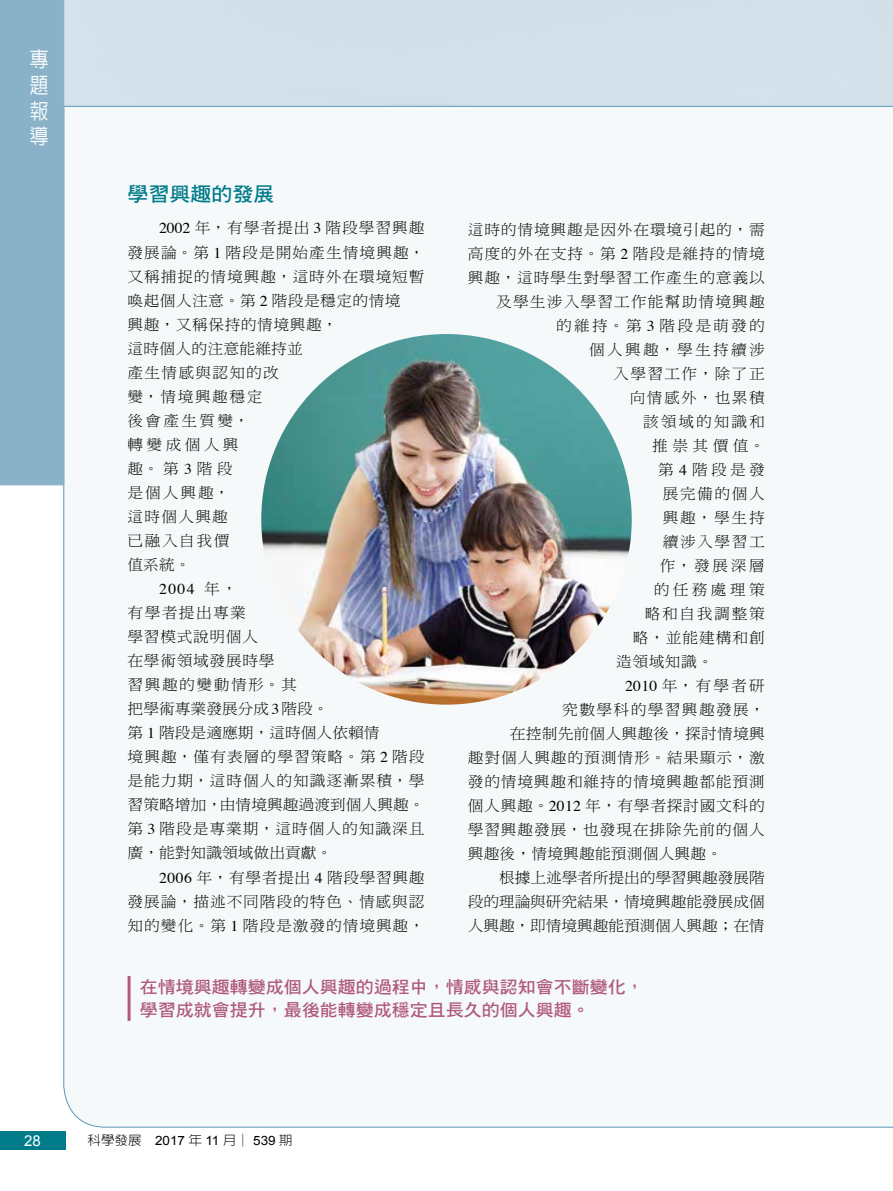
<style>
.page{position:relative;width:893px;height:1191px;background:#fff}
.page>*{position:absolute;margin:0;border:0;box-sizing:border-box;transform-origin:0 0}
.t1{font:500 21px/25.7px "AR New Hei B5";color:#fff;text-align:justify;scale:.9 1}
.t2{font:19.95px "DF Hei Std W7";color:#007b8a;scale:1.05 1}
.t3{font:17.1px/22.5px "DF Hei Std W7";color:#b05978;scale:1.05 1}
.t4{font:15px/24px "DF Ming Std W3";letter-spacing:.055em;color:#000;scale:1.05 1}
.t5{font:15px "DF Ming Std W3";letter-spacing:-.01em;color:#000;scale:1.05 1}
.t6{font:15px "DF Ming Std W3";letter-spacing:.085em;color:#000;scale:1.05 1}
.t7{font:15px "DF Ming Std W3";letter-spacing:.015em;color:#000;scale:1.05 1}
.t8{font:15px "DF Ming Std W3";letter-spacing:.01em;color:#000;scale:1.05 1}
.t9{font:15px "DF Ming Std W3";letter-spacing:.135em;color:#000;scale:1.05 1}
.t10{font:15px "DF Ming Std W3";letter-spacing:.14em;color:#000;scale:1.05 1}
.t11{font:15px "DF Ming Std W3";letter-spacing:.12em;color:#000;scale:1.05 1}
.t12{font:15px "DF Ming Std W3";letter-spacing:.105em;color:#000;scale:1.05 1}
.t13{font:15px "Times";color:#000;scale:1.05 1}
.t14{font:15px "Arial";color:#fff}
.t15{font:12.9px "Arial";color:#000;scale:1.05 1}
.s1{font-family:"Times"}
.s2{font-family:"DF Ming Std W3"}
.s3{font-family:"AR New Hei B5";font-weight:300}
</style>
<div class="page">
<div style="left:63px;top:107px;width:830px;height:1021px;background:#f5f9fa"></div>
<hr style="left:0;top:106px;width:893px;height:1px;background:#599ab5">
<div style="left:0;top:0;width:64px;height:485px;background:#89b2c9"></div>
<div style="left:0;top:1131px;width:65px;height:18px;background:#007b8a"></div>
<hr style="left:128px;top:976px;width:3px;height:44px;background:#b05978">
<img style="left:261px;top:334px;width:371px;height:370px;border-radius:185px">
<h1 class="t1" style="left:30px;top:47px;width:22px">專題報導</h1>
<h2 class="t2" style="left:128px;top:183px;width:141px">學習興趣的發展</h2>
<p class="t4" style="left:128px;top:216px;width:284px;text-indent:31px"><span class="s1">2002</span> 年，有學者提出 <span class="s1">3</span> 階段學習興趣發展論。第 <span class="s1">1</span> 階段是開始產生情境興趣，又稱捕捉的情境興趣，這時外在環境短暫喚起個人注意。第 <span class="s1">2</span> 階段是穩定的情境<br>興趣，又稱保持的情境興趣，<br>這時個人的注意能維持並<br>產生情感與認知的改<br>變，情境興趣穩定<br>後會產生質變，<br>轉變成個人興<br>趣。第<span class="s1">3</span>階段<br>是個人興趣，<br>這時個人興趣<br>已融入自我價<br>值系統。</p>
<p class="t13" style="left:159px;top:575px;width:76px">2004 <span class="s2">年，</span></p>
<p class="t4" style="left:128px;top:600px;width:284px">有學者提出專業<br>學習模式說明個人<br>在學術領域發展時學<br>習興趣的變動情形。其<br>把學術專業發展分成<span class="s1">3</span>階段。<br>第 <span class="s1">1</span> 階段是適應期，這時個人依賴情<br>境興趣，僅有表層的學習策略。第 <span class="s1">2</span> 階段是能力期，這時個人的知識逐漸累積，學習策略增加，由情境興趣過渡到個人興趣。第 <span class="s1">3</span> 階段是專業期，這時個人的知識深且廣，能對知識領域做出貢獻。</p>
<p class="t4" style="left:128px;top:865px;width:284px;text-align:justify;text-indent:31px"><span class="s1">2006</span> 年，有學者提出 <span class="s1">4</span> 階段學習興趣發展論，描述不同階段的特色、情感與認知的變化。第 <span class="s1">1</span> 階段是激發的情境興趣，</p>
<p class="t4" style="left:468px;top:217px;width:284px">這時的情境興趣是因外在環境引起的，需</p>
<p class="t4" style="left:468px;top:241px;width:284px">高度的外在支持。第 <span class="s1">2</span> 階段是維持的情境</p>
<p class="t4" style="left:468px;top:265px;width:284px">興趣，這時學生對學習工作產生的意義以</p>
<p class="t4" style="left:496px;top:289px;width:257px">及學生涉入學習工作能幫助情境興趣</p>
<p class="t9" style="left:556px;top:317px;width:200px">的維持。第 <span class="s1">3</span> 階段是萌發的</p>
<p class="t10" style="left:589px;top:341px;width:169px">個人興趣，學生持續涉</p>
<p class="t6" style="left:613px;top:365px;width:146px">入學習工作，除了正</p>
<p class="t4" style="left:630px;top:385px;width:130px">向情感外，也累積</p>
<p class="t11" style="left:643px;top:413px;width:117px">該領域的知識和</p>
<p class="t4" style="left:652px;top:433px;width:109px">推崇其價值。</p>
<p class="t4" style="left:658px;top:457px;width:103px">第 <span class="s1">4</span> 階段是發</p>
<p class="t4" style="left:663px;top:481px;width:99px">展完備的個人</p>
<p class="t4" style="left:663px;top:505px;width:99px">興趣，學生持</p>
<p class="t4" style="left:663px;top:529px;width:99px">續涉入學習工</p>
<p class="t4" style="left:660px;top:553px;width:101px">作，發展深層</p>
<p class="t4" style="left:654px;top:577px;width:107px">的任務處理策</p>
<p class="t12" style="left:645px;top:605px;width:116px">略和自我調整策</p>
<p class="t4" style="left:633px;top:625px;width:127px">略，並能建構和創</p>
<p class="t4" style="left:616px;top:649px;width:94px">造領域知識。</p>
<p class="t4" style="left:625px;top:673px;width:134px"><span class="s1">2010</span> 年，有學者研</p>
<p class="t6" style="left:562px;top:701px;width:194px">究數學科的學習興趣發展，</p>
<p class="t7" style="left:510px;top:725px;width:244px">在控制先前個人興趣後，探討情境興</p>
<p class="t4" style="left:468px;top:745px;width:284px">趣對個人興趣的預測情形。結果顯示，激</p>
<p class="t4" style="left:468px;top:769px;width:284px">發的情境興趣和維持的情境興趣都能預測</p>
<p class="t4" style="left:468px;top:793px;width:284px">個人興趣。<span class="s1">2012</span> 年，有學者探討國文科的</p>
<p class="t4" style="left:468px;top:817px;width:284px">學習興趣發展，也發現在排除先前的個人</p>
<p class="t8" style="left:468px;top:845px;width:244px">興趣後，情境興趣能預測個人興趣。</p>
<p class="t5" style="left:499px;top:869px;width:254px">根據上述學者所提出的學習興趣發展階</p>
<p class="t5" style="left:468px;top:893px;width:284px">段的理論與研究結果，情境興趣能發展成個</p>
<p class="t5" style="left:468px;top:917px;width:284px">人興趣，即情境興趣能預測個人興趣；在情</p>
<p class="t3" style="left:140px;top:975px;width:482px">在情境興趣轉變成個人興趣的過程中，情感與認知會不斷變化，學習成就會提升，最後能轉變成穩定且長久的個人興趣。</p>
<p class="t14" style="left:24px;top:1131px;width:18px">28</p>
<p class="t15" style="left:88px;top:1132px;width:197px"><span class="s3">科學發展</span> 2017 <span class="s3">年</span> 11 <span class="s3">月│</span> 539 <span class="s3">期</span></p>
</div>
